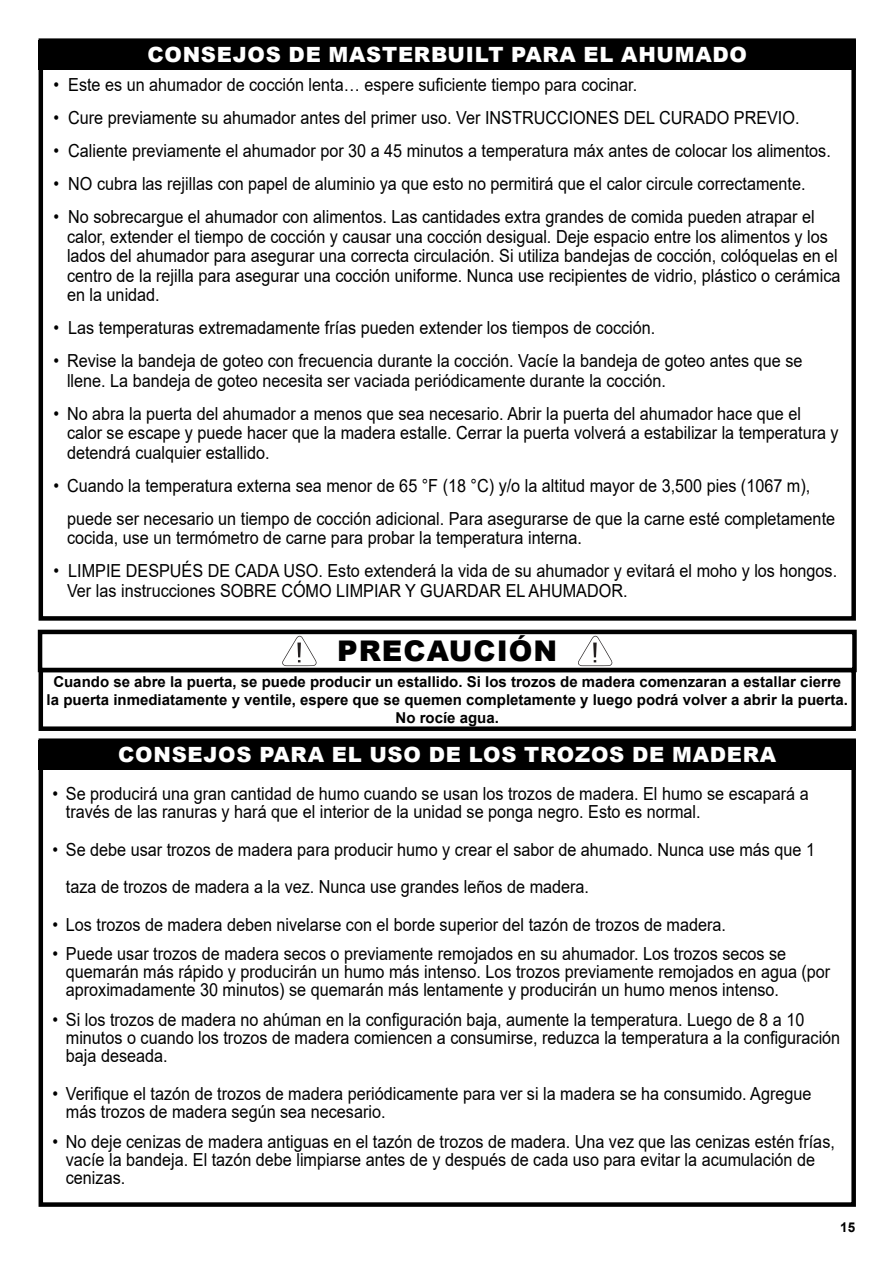
<style>
.page{position:relative;width:893px;height:1263px;background:#fff}
.page>*{position:absolute;margin:0;border:0;box-sizing:border-box;transform-origin:0 0}
.t1{font:900 28.5px "Arial";letter-spacing:.035em;color:#000}
.t2{font:900 21px "Arial";letter-spacing:.035em;color:#fff}
.t3{font:18px/19.5px "Arial";color:#000;scale:.9 1}
.t4{font:700 15px/18px "Arial";color:#000;text-align:center}
.t5{font:700 13.5px "Arial";color:#000}
</style>
<div class="page">
<div style="left:39px;top:38px;width:817px;height:583px;border:4px solid #000"></div>
<div style="left:39px;top:40px;width:817px;height:29px;background:#000"></div>
<div style="left:39px;top:738px;width:817px;height:469px;border:4px solid #000"></div>
<div style="left:39px;top:740px;width:817px;height:29px;background:#000"></div>
<div style="left:39px;top:668px;width:817px;height:63px;border:4px solid #000"></div>
<div style="left:38px;top:630px;width:819px;height:42px;border:4px solid #000"></div>
<svg style="left:282px;top:636px;width:35px;height:30px"></svg>
<svg style="left:578px;top:636px;width:35px;height:30px"></svg>
<p class="t2" style="left:147px;top:39px;width:601px">CONSEJOS DE MASTERBUILT PARA EL AHUMADO</p>
<p class="t3" style="left:54px;top:75px;width:650px">• Este es un ahumador de cocción lenta… espere suficiente tiempo para cocinar.</p>
<p class="t3" style="left:54px;top:108px;width:830px">• Cure previamente su ahumador antes del primer uso. Ver INSTRUCCIONES DEL CURADO PREVIO.</p>
<p class="t3" style="left:54px;top:141px;width:865px">• Caliente previamente el ahumador por 30 a 45 minutos a temperatura máx antes de colocar los alimentos.</p>
<p class="t3" style="left:54px;top:174px;width:837px">• NO cubra las rejillas con papel de aluminio ya que esto no permitirá que el calor circule correctamente.</p>
<p class="t3" style="left:67px;top:207px;width:861px;text-indent:-13px">• No sobrecargue el ahumador con alimentos. Las cantidades extra grandes de comida pueden atrapar el calor, extender el tiempo de cocción y causar una cocción desigual. Deje espacio entre los alimentos y los lados del ahumador para asegurar una correcta circulación. Si utiliza bandejas de cocción, colóquelas en el centro de la rejilla para asegurar una cocción uniforme. Nunca use recipientes de vidrio, plástico o cerámica en la unidad.</p>
<p class="t3" style="left:54px;top:318px;width:670px">• Las temperaturas extremadamente frías pueden extender los tiempos de cocción.</p>
<p class="t3" style="left:67px;top:351px;width:819px;text-indent:-13px">• Revise la bandeja de goteo con frecuencia durante la cocción. Vacíe la bandeja de goteo antes que se llene. La bandeja de goteo necesita ser vaciada periódicamente durante la cocción.</p>
<p class="t3" style="left:67px;top:403px;width:859px;text-indent:-13px">• No abra la puerta del ahumador a menos que sea necesario. Abrir la puerta del ahumador hace que el calor se escape y puede hacer que la madera estalle. Cerrar la puerta volverá a estabilizar la temperatura y detendrá cualquier estallido.</p>
<p class="t3" style="left:67px;top:469px;width:855px;line-height:33px;text-indent:-13px">• Cuando la temperatura externa sea menor de 65 °F (18 °C) y/o la altitud mayor de 3,500 pies (1067 m), puede ser necesario un tiempo de cocción adicional. Para asegurarse de que la carne esté completamente</p>
<p class="t3" style="left:67px;top:528px;width:574px">cocida, use un termómetro de carne para probar la temperatura interna.</p>
<p class="t3" style="left:67px;top:561px;width:857px;text-indent:-14px">• LIMPIE DESPUÉS DE CADA USO. Esto extenderá la vida de su ahumador y evitará el moho y los hongos.<br>Ver las instrucciones SOBRE CÓMO LIMPIAR Y GUARDAR EL AHUMADOR.</p>
<h1 class="t1" style="left:337px;top:630px;width:222px">PRECAUCIÓN</h1>
<p class="t4" style="left:47px;top:673px;width:803px">Cuando se abre la puerta, se puede producir un estallido. Si los trozos de madera comenzaran a estallar cierre la puerta inmediatamente y ventile, espere que se quemen completamente y luego podrá volver a abrir la puerta.<br>No rocíe agua.</p>
<p class="t2" style="left:118px;top:739px;width:659px">CONSEJOS PARA EL USO DE LOS TROZOS DE MADERA</p>
<p class="t3" style="left:66px;top:785px;width:827px;line-height:18px;text-indent:-13px">• Se producirá una gran cantidad de humo cuando se usan los trozos de madera. El humo se escapará a través de las ranuras y hará que el interior de la unidad se ponga negro. Esto es normal.</p>
<p class="t3" style="left:66px;top:831px;width:834px;line-height:37.3px;text-indent:-13px">• Se debe usar trozos de madera para producir humo y crear el sabor de ahumado. Nunca use más que 1 taza de trozos de madera a la vez. Nunca use grandes leños de madera.</p>
<p class="t3" style="left:52px;top:914px;width:750px">• Los trozos de madera deben nivelarse con el borde superior del tazón de trozos de madera.</p>
<p class="t3" style="left:66px;top:945px;width:851px;line-height:18px;text-indent:-13px">• Puede usar trozos de madera secos o previamente remojados en su ahumador. Los trozos secos se quemarán más rápido y producirán un humo más intenso. Los trozos previamente remojados en agua (por aproximadamente 30 minutos) se quemarán más lentamente y producirán un humo menos intenso.</p>
<p class="t3" style="left:66px;top:1011px;width:862px;line-height:18px;text-indent:-13px">• Si los trozos de madera no ahúman en la configuración baja, aumente la temperatura. Luego de 8 a 10 minutos o cuando los trozos de madera comiencen a consumirse, reduzca la temperatura a la configuración baja deseada.</p>
<p class="t3" style="left:66px;top:1084px;width:830px;line-height:18px;text-indent:-13px">• Verifique el tazón de trozos de madera periódicamente para ver si la madera se ha consumido. Agregue más trozos de madera según sea necesario.</p>
<p class="t3" style="left:66px;top:1132px;width:856px;line-height:18px;text-indent:-13px">• No deje cenizas de madera antiguas en el tazón de trozos de madera. Una vez que las cenizas estén frías, vacíe la bandeja. El tazón debe limpiarse antes de y después de cada uso para evitar la acumulación de cenizas.</p>
<p class="t5" style="left:840px;top:1218px;width:17px">15</p>
</div>
